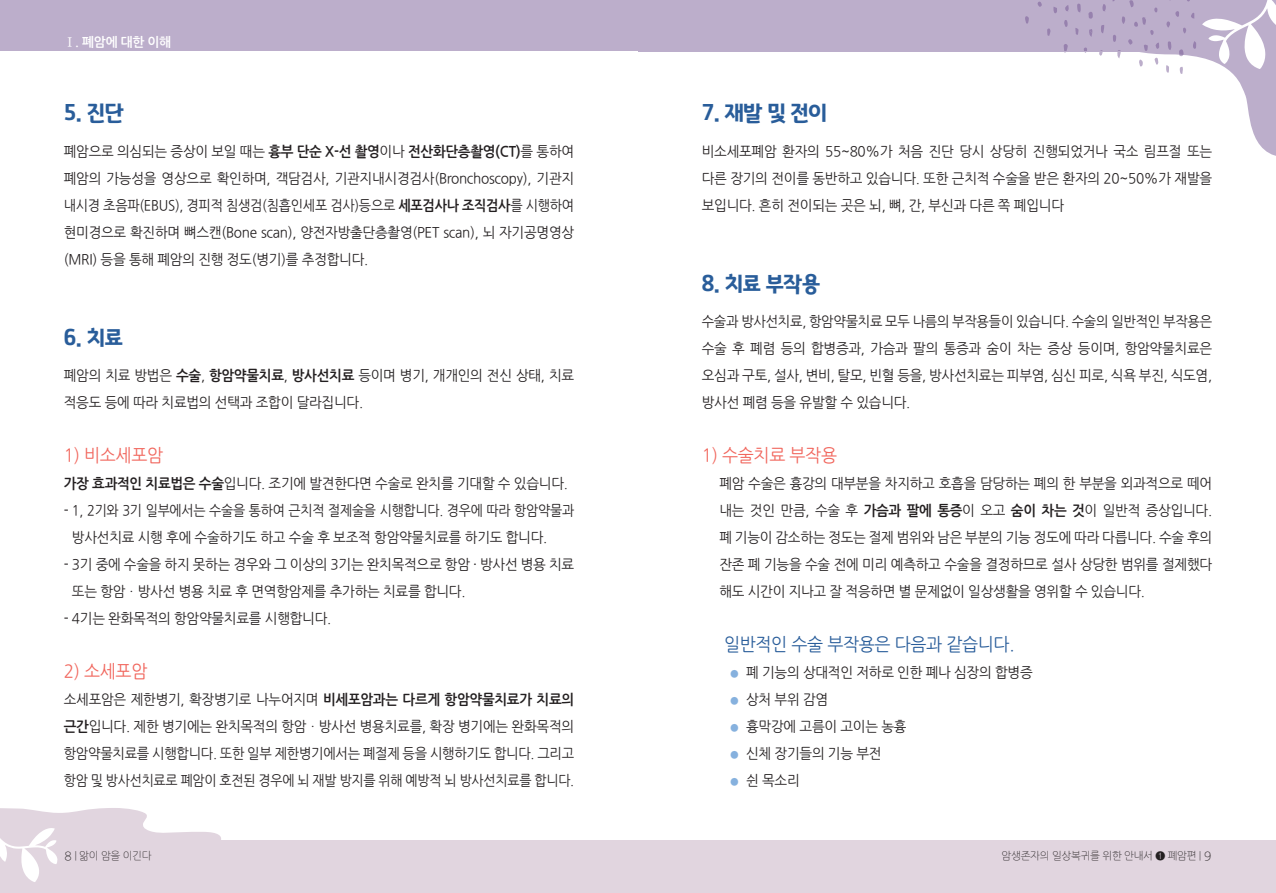
<style>
.page{position:relative;width:1276px;height:893px;background:#fff}
.page>*{position:absolute;margin:0;border:0;box-sizing:border-box;transform-origin:0 0}
.t1{font:22.5px "Gyeonggi Title B";letter-spacing:-.02em;color:#295d9a;scale:.95 1}
.t2{font:18px "Nanum Gothic OTF";letter-spacing:-.02em;color:#f1665d;scale:.95 1}
.t3{font:18px "Nanum Gothic OTF";letter-spacing:-.02em;color:#295d9a;scale:.95 1}
.t4{font:14.25px/27px "Nanum Gothic OTF";letter-spacing:-.02em;color:#231f20;text-align:justify;scale:.95 1}
.t5{font:14.25px/27px "Nanum Gothic OTF";letter-spacing:-.02em;color:#231f20;text-align:justify;scale:.93 1}
.t6{font:12.75px "Nanum Gothic OTF Bold";letter-spacing:-.02em;color:#fff}
.t7{font:10.5px "Nanum Gothic OTF Light";letter-spacing:-.03em;color:#231f20}
.s1{font-family:"Nanum Myeongjo OTF Bold"}
.s2{font-family:"Nanum Gothic OTF Bold"}
.s3{font-size:10.5px;color:#86b1de}
.s4{font-size:12px}
.s5{font-family:"Nanum Gothic OTF"}
</style>
<div class="page">
<div style="left:638px;top:0;width:584px;height:51px;background:#bcaecb"></div>
<div style="left:0;top:840px;width:638px;height:53px;background:#e1d5df"></div>
<div style="left:638px;top:840px;width:638px;height:53px;background:#e1d5df"></div>
<svg style="left:0;top:808px;width:221px;height:74px"></svg>
<div style="left:0;top:0;width:638px;height:51px;background:#bcaecb"></div>
<svg style="left:1025px;top:16px;width:4px;height:8px"></svg>
<svg style="left:1053px;top:7px;width:4px;height:6px"></svg>
<svg style="left:1047px;top:28px;width:3px;height:8px"></svg>
<svg style="left:1037px;top:2px;width:4px;height:5px"></svg>
<svg style="left:1063px;top:0;width:213px;height:156px"></svg>
<p class="t6" style="left:64px;top:36px;width:109px"><span class="s1">Ⅰ.</span> 폐암에 대한 이해</p>
<h1 class="t1" style="left:64px;top:102px;width:65px">5. 진단</h1>
<p class="t4" style="left:64px;top:137px;width:539px">폐암으로 의심되는 증상이 보일 때는 <span class="s2">흉부 단순 X-선 촬영</span>이나 <span class="s2">전산화단층촬영(CT)</span>를 통하여 폐암의 가능성을 영상으로 확인하며, 객담검사, 기관지내시경검사(Bronchoscopy), 기관지 내시경 초음파(EBUS), 경피적 침생검(침흡인세포 검사)등으로 <span class="s2">세포검사나 조직검사</span>를 시행하여 현미경으로 확진하며 뼈스캔(Bone scan), 양전자방출단층촬영(PET scan), 뇌 자기공명영상 (MRI) 등을 통해 폐암의 진행 정도(병기)를 추정합니다.</p>
<h1 class="t1" style="left:64px;top:327px;width:64px">6. 치료</h1>
<p class="t4" style="left:64px;top:362px;width:539px">폐암의 치료 방법은 <span class="s2">수술</span>, <span class="s2">항암약물치료</span>, <span class="s2">방사선치료</span> 등이며 병기, 개개인의 전신 상태, 치료 적응도 등에 따라 치료법의 선택과 조합이 달라집니다.</p>
<p class="t2" style="left:64px;top:444px;width:106px">1) 비소세포암</p>
<p class="t4" style="left:64px;top:470px;width:532px"><span class="s2">가장 효과적인 치료법은 수술</span>입니다. 조기에 발견한다면 수술로 완치를 기대할 수 있습니다.</p>
<p class="t4" style="left:72px;top:497px;width:530px;text-indent:-8px">- 1, 2기와 3기 일부에서는 수술을 통하여 근치적 절제술을 시행합니다. 경우에 따라 항암약물과 방사선치료 시행 후에 수술하기도 하고 수술 후 보조적 항암약물치료를 하기도 합니다.</p>
<p class="t4" style="left:72px;top:551px;width:530px;text-indent:-8px">- 3기 중에 수술을 하지 못하는 경우와 그 이상의 3기는 완치목적으로 항암 · 방사선 병용 치료 또는 항암ㆍ방사선 병용 치료 후 면역항암제를 추가하는 치료를 합니다.</p>
<p class="t4" style="left:64px;top:605px;width:283px">- 4기는 완화목적의 항암약물치료를 시행합니다.</p>
<p class="t2" style="left:64px;top:660px;width:90px">2) 소세포암</p>
<p class="t4" style="left:64px;top:686px;width:539px">소세포암은 제한병기, 확장병기로 나누어지며 <span class="s2">비세포암과는 다르게 항암약물치료가 치료의 근간</span>입니다. 제한 병기에는 완치목적의 항암ㆍ방사선 병용치료를, 확장 병기에는 완화목적의 항암약물치료를 시행합니다. 또한 일부 제한병기에서는 폐절제 등을 시행하기도 합니다. 그리고 항암 및 방사선치료로 폐암이 호전된 경우에 뇌 재발 방지를 위해 예방적 뇌 방사선치료를 합니다.</p>
<h1 class="t1" style="left:702px;top:102px;width:133px">7. 재발 및 전이</h1>
<p class="t4" style="left:702px;top:137px;width:539px">비소세포폐암 환자의 55~80%가 처음 진단 당시 상당히 진행되었거나 국소 림프절 또는 다른 장기의 전이를 동반하고 있습니다. 또한 근치적 수술을 받은 환자의 20~50%가 재발을 보입니다. 흔히 전이되는 곳은 뇌, 뼈, 간, 부신과 다른 쪽 폐입니다</p>
<h1 class="t1" style="left:702px;top:273px;width:126px">8. 치료 부작용</h1>
<p class="t5" style="left:702px;top:308px;width:550px">수술과 방사선치료, 항암약물치료 모두 나름의 부작용들이 있습니다. 수술의 일반적인 부작용은 수술 후 폐렴 등의 합병증과, 가슴과 팔의 통증과 숨이 차는 증상 등이며, 항암약물치료은 오심과 구토, 설사, 변비, 탈모, 빈혈 등을, 방사선치료는 피부염, 심신 피로, 식욕 부진, 식도염, 방사선 폐렴 등을 유발할 수 있습니다.</p>
<p class="t2" style="left:702px;top:444px;width:144px">1) 수술치료 부작용</p>
<p class="t4" style="left:719px;top:470px;width:520px">폐암 수술은 흉강의 대부분을 차지하고 호흡을 담당하는 폐의 한 부분을 외과적으로 떼어 내는 것인 만큼, 수술 후 <span class="s2">가슴과 팔에 통증</span>이 오고 <span class="s2">숨이 차는 것</span>이 일반적 증상입니다. 폐 기능이 감소하는 정도는 절제 범위와 남은 부분의 기능 정도에 따라 다릅니다. 수술 후의 잔존 폐 기능을 수술 전에 미리 예측하고 수술을 결정하므로 설사 상당한 범위를 절제했다 해도 시간이 지나고 잘 적응하면 별 문제없이 일상생활을 영위할 수 있습니다.</p>
<p class="t3" style="left:724px;top:633px;width:307px">일반적인 수술 부작용은 다음과 같습니다.</p>
<p class="t4" style="left:730px;top:659px;width:320px"><span class="s3">●</span> 폐 기능의 상대적인 저하로 인한 폐나 심장의 합병증</p>
<p class="t4" style="left:730px;top:686px;width:105px"><span class="s3">●</span> 상처 부위 감염</p>
<p class="t4" style="left:730px;top:713px;width:187px"><span class="s3">●</span> 흉막강에 고름이 고이는 농흉</p>
<p class="t4" style="left:730px;top:740px;width:161px"><span class="s3">●</span> 신체 장기들의 기능 부전</p>
<p class="t4" style="left:730px;top:767px;width:75px"><span class="s3">●</span> 쉰 목소리</p>
<p class="t7" style="left:64px;top:851px;width:89px"><span class="s4">8</span> | 앎이 암을 이긴다</p>
<p class="t7" style="left:1001px;top:851px;width:211px">암생존자의 일상복귀를 위한 안내서 <span class="s5">❶</span> 폐암편 | <span class="s4">9</span></p>
</div>
